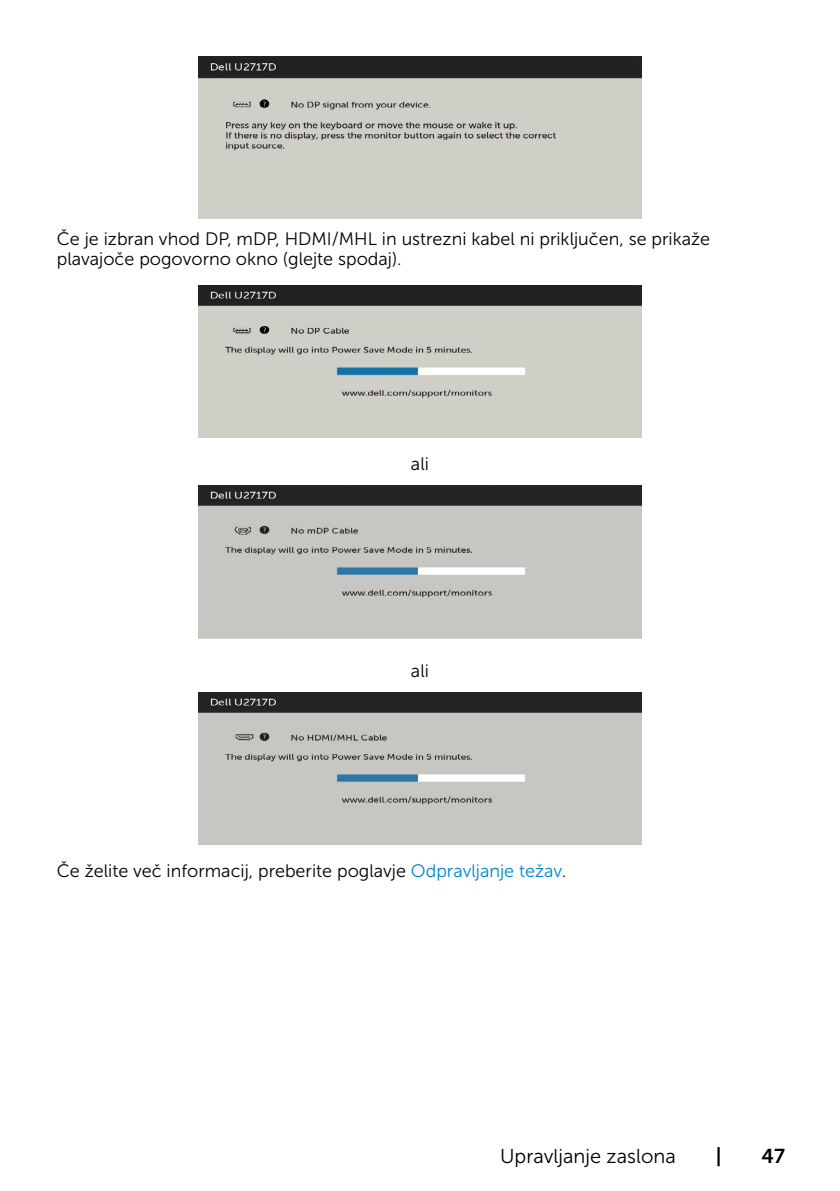
<style>
.page{position:relative;width:840px;height:1191px;background:#fff}
.page>*{position:absolute;margin:0;border:0;box-sizing:border-box;transform-origin:0 0}
.t1{font:20px "Museo Sans For Dell 300";color:#000}
.t2{font:20px "Museo Sans For Dell 700";color:#000}
.Paragraph{font:18px/20px "Museo Sans For Dell 300";color:#000}
.s1{color:#0087cb}
</style>
<div class="page">
<img style="left:198px;top:57px;width:443px;height:162px">
<img style="left:198px;top:285px;width:443px;height:152px">
<img style="left:198px;top:485px;width:443px;height:153px">
<img style="left:198px;top:692px;width:443px;height:152px">
<p class="Paragraph" style="left:57px;top:229px;width:654px">Če je izbran vhod DP, mDP, HDMI/MHL in ustrezni kabel ni priključen, se prikaže plavajoče pogovorno okno (glejte spodaj).</p>
<p class="Paragraph" style="left:411px;top:454px;width:19px">ali</p>
<p class="Paragraph" style="left:411px;top:661px;width:19px">ali</p>
<p class="Paragraph" style="left:57px;top:860px;width:511px">Če želite več informacij, preberite poglavje <span class="s1">Odpravljanje težav</span>.</p>
<p class="t1" style="left:500px;top:1145px;width:177px">Upravljanje zaslona</p>
<p class="t2" style="left:715px;top:1144px;width:7px">|</p>
<p class="t2" style="left:761px;top:1144px;width:25px">47</p>
</div>
